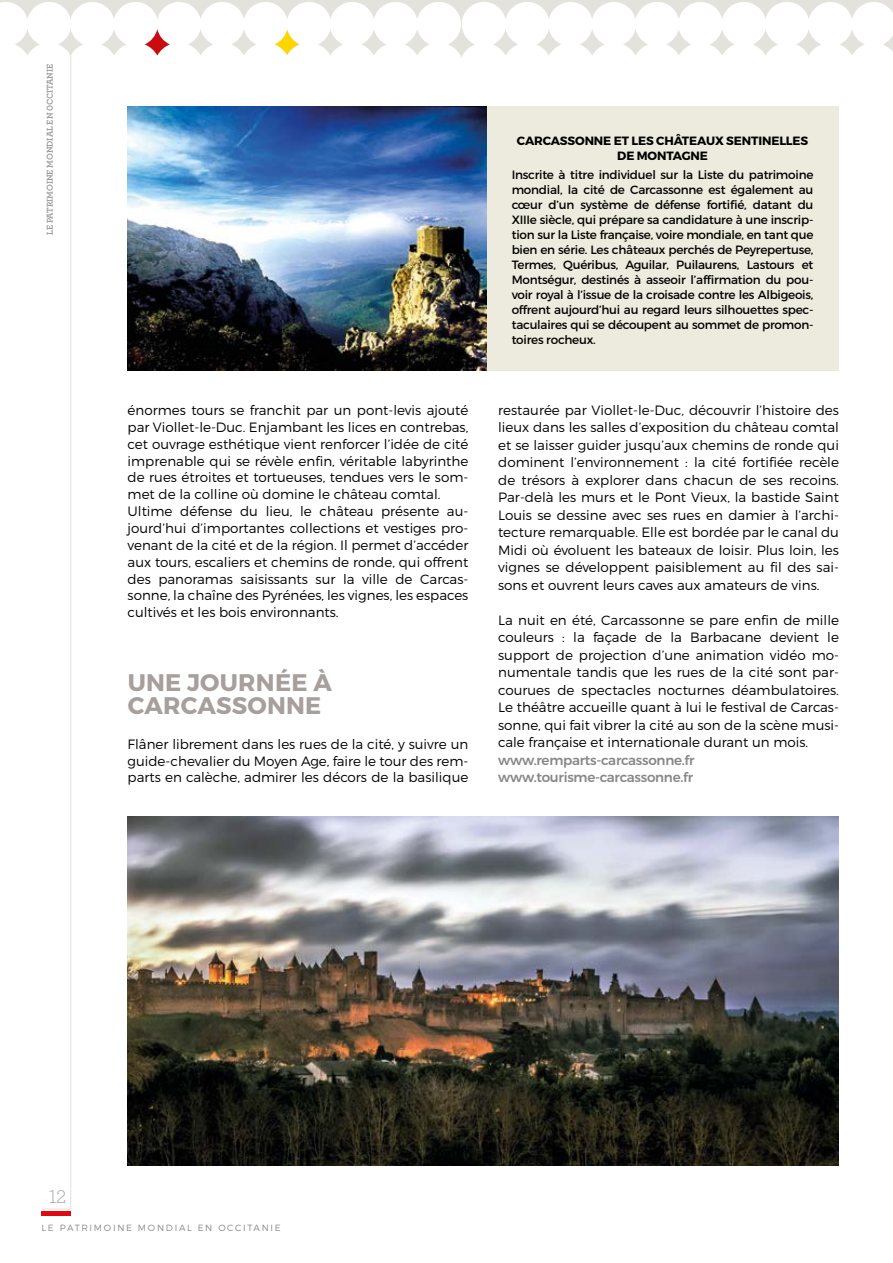
<style>
.page{position:relative;width:893px;height:1263px;background:#fff}
.page>*{position:absolute;margin:0;border:0;box-sizing:border-box;transform-origin:0 0}
.t1{font:700 24px/22.8px "Montserrat";letter-spacing:.01em;color:#a69f9c}
.t2{font:300 19.2px "Archer";color:#9d9d9c}
.t3{font:300 13.5px/17.5px "Montserrat";color:#000;text-align:justify}
.t4{font:500 13.5px/17.5px "Montserrat";letter-spacing:-.02em;color:#878787}
.t5{font:12px/15px "Montserrat";letter-spacing:-.02em;color:#000;text-align:justify}
.t6{font:700 12px/15px "Montserrat";letter-spacing:-.01em;color:#000;text-align:center}
.t7{font:300 9px "Montserrat";letter-spacing:.19em;color:#878787}
.t8{font:700 9px "Archer";letter-spacing:-.01em;color:#9d9d9c}
</style>
<div class="page">
<div style="left:0;top:0;width:893px;height:93px;background:#e3e2dc"></div>
<svg style="left:464px;top:2px;width:429px;height:91px;background:#fbfbfb"></svg>
<svg style="left:0;top:2px;width:464px;height:110px;fill:#fff"></svg>
<hr style="left:42px;top:1212px;width:29px;height:4px;background:#e30613">
<hr style="left:70px;top:52px;width:1px;height:1157px;background:#e4e2db">
<svg style="left:42px;top:1209px;width:29px;height:1px"></svg>
<div style="left:486px;top:106px;width:353px;height:265px;background:#edebdd"></div>
<img style="left:128px;top:106px;width:358px;height:265px">
<img style="left:128px;top:816px;width:711px;height:349px">
<p class="t8" style="left:43px;top:235px;width:173px;rotate:-90deg">LE PATRIMOINE MONDIAL EN 0CCITANIE</p>
<p class="t3" style="left:128px;top:401px;width:342px;line-height:16.8px;text-align:left">énormes tours se franchit par un pont-levis ajouté par Viollet-le-Duc. Enjambant les lices en contrebas, cet ouvrage esthétique vient renforcer l’idée de cité imprenable qui se révèle enfin, véritable labyrinthe de rues étroites et tortueuses, tendues vers le som&shy;met de la colline où domine le château comtal.<br>Ultime défense du lieu, le château présente au&shy;jourd’hui d’importantes collections et vestiges pro&shy;venant de la cité et de la région. Il permet d’accéder aux tours, escaliers et chemins de ronde, qui offrent des panoramas saisissants sur la ville de Carcas&shy;sonne, la chaîne des Pyrénées, les vignes, les espaces cultivés et les bois environnants.</p>
<h1 class="t1" style="left:128px;top:671px;width:206px">UNE JOURNÉE À<br>CARCASSONNE</h1>
<p class="t3" style="left:128px;top:735px;width:342px;line-height:16.8px">Flâner librement dans les rues de la cité, y suivre un guide-chevalier du Moyen Age, faire le tour des rem&shy;parts en calèche, admirer les décors de la basilique</p>
<p class="t6" style="left:517px;top:133px;width:293px">CARCASSONNE ET LES CHÂTEAUX SENTINELLES<br>DE MONTAGNE</p>
<p class="t5" style="left:512px;top:167px;width:303px">Inscrite à titre individuel sur la Liste du patrimoine mondial, la cité de Carcassonne est également au cœur d’un système de défense fortifié, datant du XIIIe siècle, qui prépare sa candidature à une inscrip&shy;tion sur la Liste française, voire mondiale, en tant que bien en série. Les châteaux perchés de Peyrepertuse, Termes, Quéribus, Aguilar, Puilaurens, Lastours et Montségur, destinés à asseoir l’affirmation du pou&shy;voir royal à l’issue de la croisade contre les Albigeois, offrent aujourd’hui au regard leurs silhouettes spec&shy;taculaires qui se découpent au sommet de promon&shy;toires rocheux.</p>
<p class="t3" style="left:498px;top:401px;width:342px">restaurée par Viollet-le-Duc, découvrir l’histoire des lieux dans les salles d’exposition du château comtal et se laisser guider jusqu’aux chemins de ronde qui dominent l’environnement : la cité fortifiée recèle de trésors à explorer dans chacun de ses recoins.<br>Par-delà les murs et le Pont Vieux, la bastide Saint Louis se dessine avec ses rues en damier à l’archi&shy;tecture remarquable. Elle est bordée par le canal du Midi où évoluent les bateaux de loisir. Plus loin, les vignes se développent paisiblement au fil des sai&shy;sons et ouvrent leurs caves aux amateurs de vins.</p>
<p class="t3" style="left:498px;top:611px;width:342px">La nuit en été, Carcassonne se pare enfin de mille couleurs : la façade de la Barbacane devient le support de projection d’une animation vidéo mo&shy;numentale tandis que les rues de la cité sont par&shy;courues de spectacles nocturnes déambulatoires.<br>Le théâtre accueille quant à lui le festival de Carcas&shy;sonne, qui fait vibrer la cité au son de la scène musi&shy;cale française et internationale durant un mois.</p>
<p class="t4" style="left:498px;top:750px;width:198px">www.remparts-carcassonne.fr www.tourisme-carcassonne.fr</p>
<h2 class="t2" style="left:49px;top:1184px;width:19px">12</h2>
<p class="t7" style="left:42px;top:1222px;width:241px">LE PATRIMOINE MONDIAL EN OCCITANIE</p>
</div>
